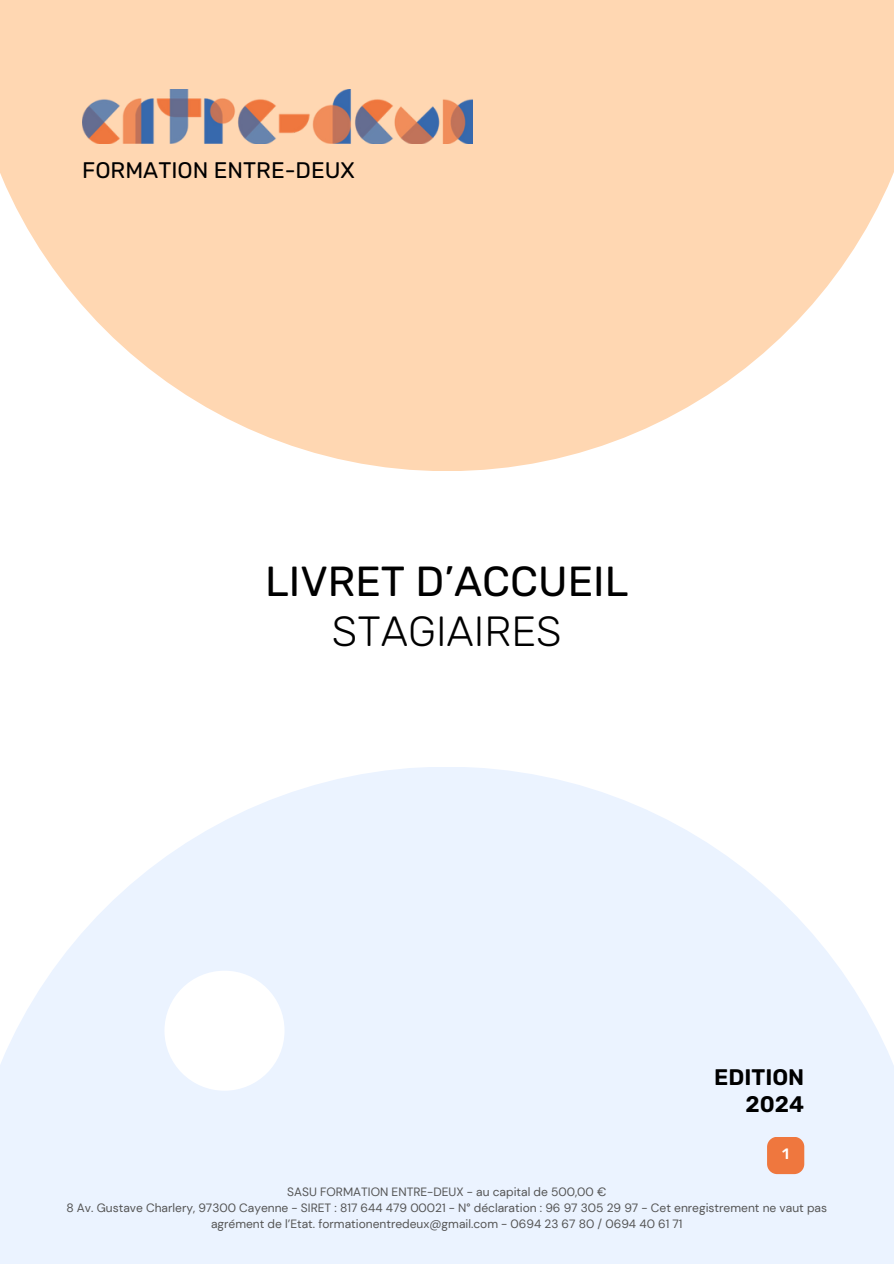
<style>
.page{position:relative;width:894px;height:1264px;background:#fff}
.page>*{position:absolute;margin:0;border:0;box-sizing:border-box;transform-origin:0 0}
.t1{font:42px/49.5px "Rubik";color:#000;text-align:center}
.t2{font:22.5px "Rubik";color:#000}
.t3{font:600 22.5px/27px "Rubik";color:#000;text-align:right}
.t4{font:500 15px "Rubik";color:#fff}
.t5{font:12px/16px "DM Sans";color:#545454;text-align:center}
.s1{font-weight:300}
</style>
<div class="page">
<div style="left:0;top:766px;width:893px;height:497px;background:linear-gradient(to bottom,#f5f9ff,#e8f1ff)"></div>
<svg style="left:0;top:0;width:893px;height:471px;fill:#ffd7b2"></svg>
<div style="left:164px;top:970px;width:120px;height:120px;background:#fff;border-radius:50%"></div>
<img style="left:82px;top:89px;width:391px;height:54px">
<div style="left:766px;top:1136px;width:38px;height:38px;background:#ef773e;border-radius:10px"></div>
<h1 class="t2" style="left:82px;top:157px;width:274px">FORMATION ENTRE-DEUX</h1>
<p class="t1" style="left:265px;top:557px;width:364px">LIVRET D’ACCUEIL<br><span class="s1">STAGIAIRES</span></p>
<h2 class="t3" style="left:714px;top:1063px;width:91px">EDITION<br>2024</h2>
<p class="t4" style="left:782px;top:1145px;width:8px">1</p>
<p class="t5" style="left:287px;top:1184px;width:320px">SASU FORMATION ENTRE-DEUX - au capital de 500,00 €</p>
<p class="t5" style="left:66px;top:1200px;width:762px">8 Av. Gustave Charlery, 97300 Cayenne - SIRET : 817 644 479 00021 - N° déclaration : 96 97 305 29 97 - Cet enregistrement ne vaut pas agrément de l’Etat. formationentredeux@gmail.com - 0694 23 67 80 / 0694 40 61 71</p>
</div>
